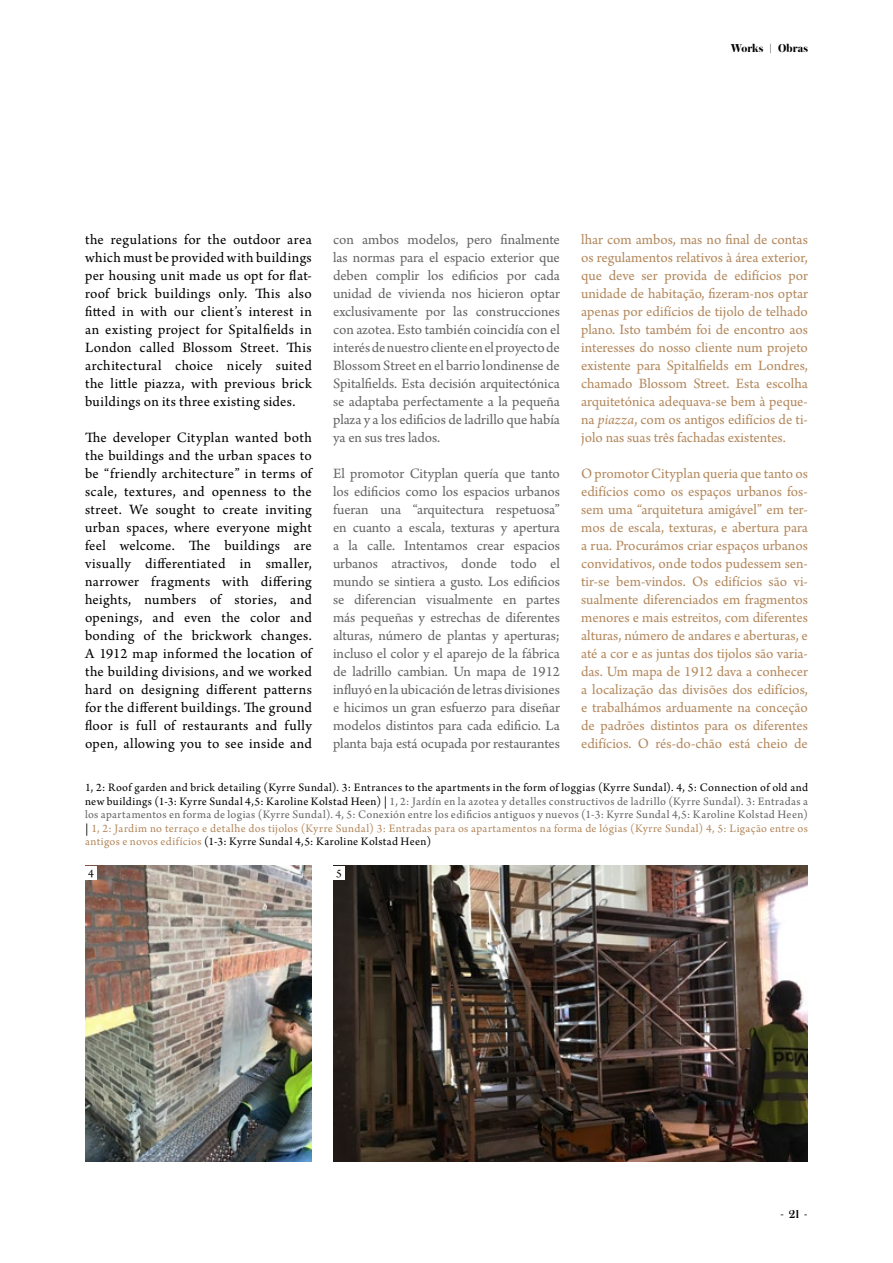
<style>
.page{position:relative;width:893px;height:1263px;background:#fff}
.page>*{position:absolute;margin:0;border:0;box-sizing:border-box;transform-origin:0 0}
.t1{font:15px/18px "Arno Pro";color:#b3885d;text-align:justify}
.t2{font:15px/18px "Arno Pro";letter-spacing:-.005em;color:#666465;text-align:justify}
.t3{font:15px/18px "Arno Pro";letter-spacing:.025em;color:#000;text-align:justify}
.t4{font:12px/13.5px "Arno Pro";letter-spacing:.03em;color:#000;text-align:justify}
.t5{font:700 12px "Austin";letter-spacing:.01em;color:#000}
.t6{font:500 12px "Austin";color:#000}
.s1{font-style:italic}
.s2{color:#666465}
.s3{color:#b3885d}
</style>
<div class="page">
<img style="left:85px;top:866px;width:227px;height:296px">
<img style="left:333px;top:866px;width:475px;height:296px">
<div style="left:85px;top:866px;width:12px;height:13px;background:#fff"></div>
<div style="left:333px;top:866px;width:12px;height:13px;background:#fff"></div>
<p class="t5" style="left:731px;top:40px;width:79px">Works | Obras</p>
<p class="t3" style="left:85px;top:231px;width:228px">the regulations for the outdoor area which must be provided with buildings per housing unit made us opt for flat&shy;roof brick buildings only. This also fitted in with our client’s interest in an existing project for Spitalfields in London called Blossom Street. This architectural choice nicely suited the little piazza, with previous brick buildings on its three existing sides.</p>
<p class="t3" style="left:85px;top:429px;width:228px">The developer Cityplan wanted both the buildings and the urban spaces to be “friendly architecture” in terms of scale, textures, and openness to the street. We sought to create inviting urban spaces, where everyone might feel welcome. The buildings are visually differentiated in smaller, narrower fragments with differing heights, numbers of stories, and openings, and even the color and bonding of the brickwork changes.<br>A 1912 map informed the location of the building divisions, and we worked hard on designing different patterns for the different buildings. The ground floor is full of restaurants and fully open, allowing you to see inside and</p>
<p class="t2" style="left:333px;top:231px;width:228px">con ambos modelos, pero finalmente las normas para el espacio exterior que deben complir los edificios por cada unidad de vivienda nos hicieron optar exclusivamente por las construcciones con azotea. Esto también coincidía con el interés de nuestro cliente en el proyecto de Blossom Street en el barrio londinense de Spitalfields. Esta decisión arquitectónica se adaptaba perfectamente a la pequeña plaza y a los edificios de ladrillo que había ya en sus tres lados.</p>
<p class="t2" style="left:333px;top:465px;width:228px">El promotor Cityplan quería que tanto los edificios como los espacios urbanos fueran una “arquitectura respetuosa” en cuanto a escala, texturas y apertura a la calle. Intentamos crear espacios urbanos atractivos, donde todo el mundo se sintiera a gusto. Los edificios se diferencian visualmente en partes más pequeñas y estrechas de diferentes alturas, número de plantas y aperturas; incluso el color y el aparejo de la fábrica de ladrillo cambian. Un mapa de 1912 influyó en la ubicación de letras divisiones e hicimos un gran esfuerzo para diseñar modelos distintos para cada edificio. La planta baja está ocupada por restaurantes</p>
<p class="t1" style="left:581px;top:231px;width:228px">lhar com ambos, mas no final de contas os regulamentos relativos à área exterior, que deve ser provida de edifícios por unidade de habitação, fizeram-nos optar apenas por edifícios de tijolo de telhado plano. Isto também foi de encontro aos interesses do nosso cliente num projeto existente para Spitalfields em Londres, chamado Blossom Street. Esta escolha arquitetónica adequava-se bem à peque&shy;na <span class="s1">piazza</span>, com os antigos edifícios de ti&shy;jolo nas suas três fachadas existentes.</p>
<p class="t1" style="left:581px;top:465px;width:228px">O promotor Cityplan queria que tanto os edifícios como os espaços urbanos fos&shy;sem uma “arquitetura amigável” em ter&shy;mos de escala, texturas, e abertura para a rua. Procurámos criar espaços urbanos convidativos, onde todos pudessem sen&shy;tir-se bem-vindos. Os edifícios são vi&shy;sualmente diferenciados em fragmentos menores e mais estreitos, com diferentes alturas, número de andares e aberturas, e até a cor e as juntas dos tijolos são varia&shy;das. Um mapa de 1912 dava a conhecer a localização das divisões dos edifícios, e trabalhámos arduamente na conceção de padrões distintos para os diferentes edifícios. O rés-do-chão está cheio de</p>
<p class="t4" style="left:85px;top:781px;width:724px">1, 2: Roof garden and brick detailing (Kyrre Sundal). 3: Entrances to the apartments in the form of loggias (Kyrre Sundal). 4, 5: Connection of old and new buildings (1-3: Kyrre Sundal 4,5: Karoline Kolstad Heen) | <span class="s2">1, 2: Jardín en la azotea y detalles constructivos de ladrillo (Kyrre Sundal). 3: Entradas a los apartamentos en forma de logias (Kyrre Sundal). 4, 5: Conexión entre los edificios antiguos y nuevos (1-3: Kyrre Sundal 4,5: Karoline Kolstad Heen) </span>| <span class="s3">1, 2: Jardim no terraço e detalhe dos tijolos (Kyrre Sundal) 3: Entradas para os apartamentos na forma de lógias (Kyrre Sundal) 4, 5: Ligação entre os antigos e novos edifícios</span> (1-3: Kyrre Sundal 4,5: Karoline Kolstad Heen)</p>
<p class="t4" style="left:88px;top:867px;width:7px">4</p>
<p class="t4" style="left:336px;top:867px;width:7px">5</p>
<p class="t6" style="left:780px;top:1206px;width:29px">- 21 -</p>
</div>
